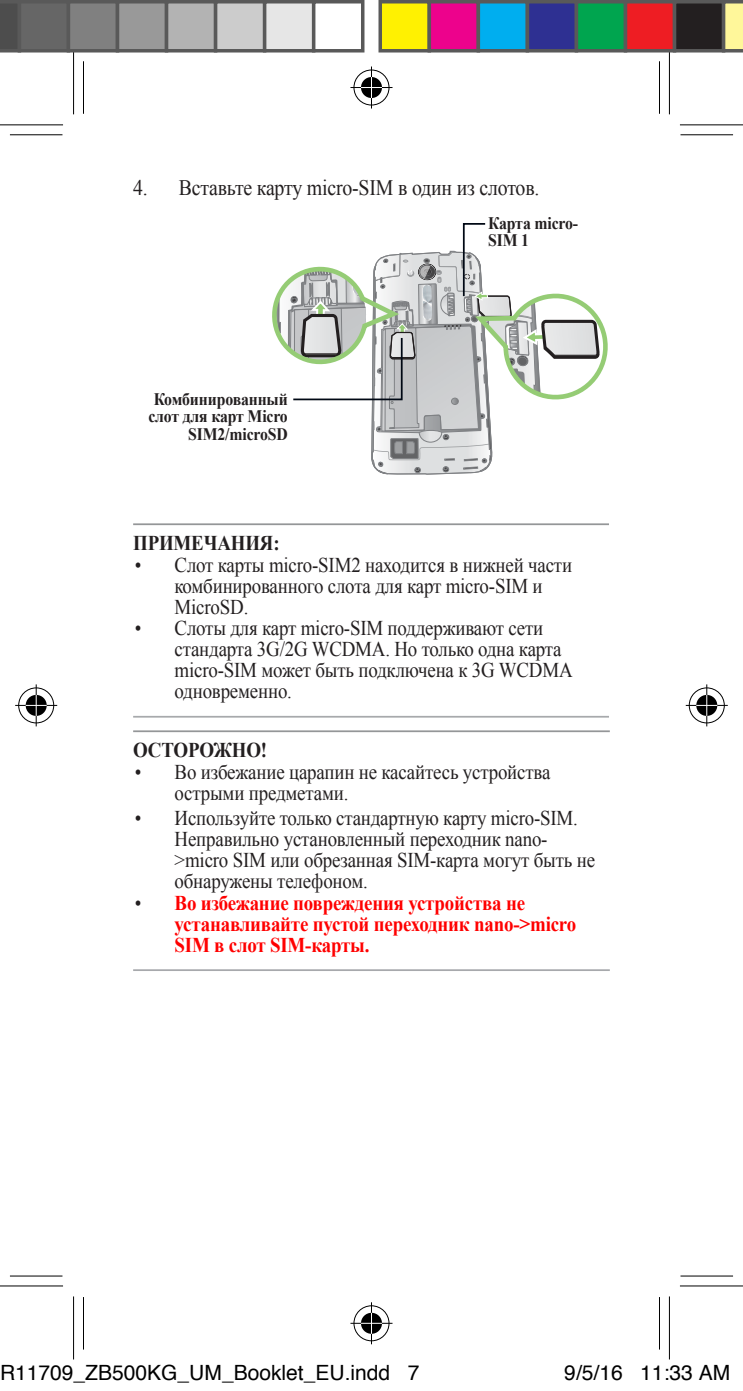
<style>
.page{position:relative;width:743px;height:1391px;background:#fff}
.page>*{position:absolute;margin:0;border:0;box-sizing:border-box;transform-origin:0 0}
.Padfone_Body_Text{font:22.05px "Times New Roman";letter-spacing:-.01em;color:#231f20;scale:.9 1}
.t1{font:21px/21px "Times New Roman";letter-spacing:-.01em;color:#231f20;scale:.9 1}
.t2{font:700 21px/21px "Times New Roman";letter-spacing:-.01em;color:#f00;scale:.9 1}
.t3{font:21px "Helvetica";color:#000}
.t4{font:700 21px "Times New Roman";letter-spacing:-.01em;color:#231f20;scale:.9 1}
.Padfone_Figure_Label{font:700 17.5px/17.5px "Times New Roman";letter-spacing:-.01em;color:#231f20;text-align:right;scale:.9 1}
.s1{font-weight:400;color:#231f20}
</style>
<div class="page">
<hr style="left:133px;top:730px;width:476px;height:2px;background:#949698">
<hr style="left:133px;top:969px;width:476px;height:2px;background:#a7a9ac">
<hr style="left:133px;top:523px;width:475px;height:2px;background:#949698">
<hr style="left:133px;top:716px;width:475px;height:1px;background:#a7a9ac">
<svg style="left:272px;top:223px;width:336px;height:252px"></svg>
<svg style="left:10px;top:135px;width:52px;height:1px"></svg>
<svg style="left:680px;top:135px;width:52px;height:1px"></svg>
<svg style="left:10px;top:1276px;width:52px;height:1px"></svg>
<svg style="left:680px;top:1276px;width:52px;height:1px"></svg>
<svg style="left:659px;top:61px;width:1px;height:53px"></svg>
<svg style="left:659px;top:1297px;width:1px;height:52px"></svg>
<hr style="left:10px;top:134px;width:52px;height:1px;background:#000">
<hr style="left:680px;top:134px;width:52px;height:1px;background:#000">
<hr style="left:10px;top:1275px;width:52px;height:1px;background:#000">
<hr style="left:680px;top:1275px;width:52px;height:1px;background:#000">
<hr style="left:83px;top:61px;width:1px;height:53px;background:#000">
<hr style="left:83px;top:1297px;width:1px;height:52px;background:#000">
<hr style="left:658px;top:61px;width:1px;height:53px;background:#000">
<hr style="left:658px;top:1297px;width:1px;height:52px;background:#000">
<svg style="left:0;top:125px;width:63px;height:1px"></svg>
<svg style="left:680px;top:125px;width:62px;height:1px"></svg>
<svg style="left:0;top:1286px;width:63px;height:1px"></svg>
<svg style="left:680px;top:1286px;width:62px;height:1px"></svg>
<div style="left:71px;top:51px;width:5px;height:63px;background:#f6f6f6"></div>
<div style="left:71px;top:1296px;width:5px;height:63px;background:#f6f6f6"></div>
<svg style="left:669px;top:53px;width:1px;height:61px"></svg>
<svg style="left:669px;top:1296px;width:1px;height:63px"></svg>
<hr style="left:0;top:124px;width:63px;height:1px;background:#000">
<hr style="left:679px;top:124px;width:63px;height:1px;background:#000">
<hr style="left:0;top:1285px;width:63px;height:1px;background:#000">
<hr style="left:679px;top:1285px;width:63px;height:1px;background:#000">
<hr style="left:73px;top:51px;width:1px;height:63px;background:#000">
<hr style="left:73px;top:1296px;width:1px;height:63px;background:#000">
<hr style="left:668px;top:51px;width:1px;height:63px;background:#000">
<hr style="left:668px;top:1296px;width:1px;height:63px;background:#000">
<div style="left:351px;top:68px;width:40px;height:39px;border:4px solid #fff;border-radius:50%"></div>
<div style="left:350px;top:85px;width:42px;height:5px;background:#fff"></div>
<svg style="left:369px;top:68px;width:4px;height:39px"></svg>
<div style="left:358px;top:75px;width:26px;height:25px;border:4px solid #fff;border-radius:50%"></div>
<div style="left:353px;top:70px;width:36px;height:35px;border:1px solid #000;border-radius:50%"></div>
<hr style="left:350px;top:87px;width:42px;height:1px;background:#000">
<hr style="left:371px;top:67px;width:1px;height:42px;background:#000">
<svg style="left:361px;top:77px;width:21px;height:21px"></svg>
<div style="left:351px;top:1303px;width:40px;height:40px;border:4px solid #fff;border-radius:50%"></div>
<hr style="left:350px;top:1321px;width:42px;height:4px;background:#fff">
<hr style="left:369px;top:1302px;width:4px;height:42px;background:#fff">
<div style="left:358px;top:1310px;width:26px;height:26px;border:4px solid #fff;border-radius:50%"></div>
<div style="left:353px;top:1305px;width:36px;height:36px;border:1px solid #000;border-radius:50%"></div>
<hr style="left:350px;top:1322px;width:42px;height:2px;background:#000">
<hr style="left:371px;top:1302px;width:1px;height:42px;background:#000">
<div style="left:361px;top:1312px;width:21px;height:21px;background:#000;border-radius:50%"></div>
<hr style="left:361px;top:1322px;width:21px;height:2px;background:#fff">
<svg style="left:371px;top:1312px;width:1px;height:21px"></svg>
<div style="left:16px;top:686px;width:40px;height:39px;border:4px solid #fff;border-radius:50%"></div>
<svg style="left:15px;top:703px;width:42px;height:4px"></svg>
<svg style="left:34px;top:684px;width:4px;height:42px"></svg>
<div style="left:23px;top:693px;width:26px;height:25px;border:4px solid #fff;border-radius:50%"></div>
<div style="left:18px;top:687px;width:36px;height:36px;border:1px solid #000;border-radius:50%"></div>
<hr style="left:15px;top:705px;width:42px;height:1px;background:#000">
<hr style="left:36px;top:684px;width:1px;height:42px;background:#000">
<svg style="left:26px;top:695px;width:21px;height:21px"></svg>
<div style="left:686px;top:686px;width:40px;height:39px;border:4px solid #fff;border-radius:50%"></div>
<svg style="left:686px;top:703px;width:41px;height:4px"></svg>
<svg style="left:704px;top:684px;width:4px;height:42px"></svg>
<div style="left:693px;top:693px;width:26px;height:25px;border:4px solid #fff;border-radius:50%"></div>
<div style="left:688px;top:687px;width:36px;height:36px;border:1px solid #000;border-radius:50%"></div>
<hr style="left:685px;top:705px;width:42px;height:1px;background:#000">
<hr style="left:706px;top:684px;width:1px;height:42px;background:#000">
<svg style="left:696px;top:695px;width:21px;height:21px"></svg>
<svg style="left:0;top:0;width:18px;height:53px"></svg>
<div style="left:19px;top:2px;width:49px;height:49px;background:#666"></div>
<div style="left:18px;top:0;width:52px;height:53px;border:4px solid #595959"></div>
<div style="left:68px;top:2px;width:49px;height:49px;background:#808080"></div>
<div style="left:67px;top:0;width:52px;height:53px;border:4px solid #595959"></div>
<div style="left:117px;top:2px;width:49px;height:49px;background:#999"></div>
<div style="left:116px;top:0;width:52px;height:53px;border:4px solid #595959"></div>
<div style="left:166px;top:2px;width:49px;height:49px;background:#b3b3b3"></div>
<div style="left:165px;top:0;width:52px;height:53px;border:4px solid #595959"></div>
<div style="left:215px;top:2px;width:49px;height:49px;background:#ccc"></div>
<div style="left:214px;top:0;width:52px;height:53px;border:4px solid #595959"></div>
<div style="left:264px;top:2px;width:49px;height:49px;background:#e6e6e6"></div>
<div style="left:263px;top:0;width:52px;height:53px;border:4px solid #595959"></div>
<div style="left:312px;top:0;width:52px;height:53px;border:4px solid #595959"></div>
<div style="left:380px;top:2px;width:49px;height:49px;background:#fff101"></div>
<div style="left:378px;top:0;width:53px;height:53px;border:4px solid #595959"></div>
<div style="left:429px;top:2px;width:49px;height:49px;background:#ed028c"></div>
<div style="left:427px;top:0;width:53px;height:53px;border:4px solid #595959"></div>
<div style="left:478px;top:2px;width:49px;height:49px;background:#00aeef"></div>
<div style="left:476px;top:0;width:53px;height:53px;border:4px solid #595959"></div>
<div style="left:527px;top:2px;width:49px;height:49px;background:#2e3092"></div>
<div style="left:525px;top:0;width:53px;height:53px;border:4px solid #595959"></div>
<div style="left:576px;top:2px;width:49px;height:49px;background:#00a54f"></div>
<div style="left:574px;top:0;width:53px;height:53px;border:4px solid #595959"></div>
<div style="left:625px;top:2px;width:49px;height:49px;background:#ee1d23"></div>
<div style="left:623px;top:0;width:53px;height:53px;border:4px solid #595959"></div>
<div style="left:674px;top:2px;width:49px;height:49px;background:#231f20"></div>
<div style="left:672px;top:0;width:53px;height:53px;border:4px solid #595959"></div>
<svg style="left:721px;top:0;width:21px;height:53px"></svg>
<p class="Padfone_Body_Text" style="left:133px;top:172px;width:453px">4. Вставьте карту micro-SIM в один из слотов.</p>
<p class="Padfone_Figure_Label" style="left:148px;top:389px;width:156px">Комбинированный слот для карт Micro<br>SIM2/microSD</p>
<p class="Padfone_Figure_Label" style="left:488px;top:214px;width:101px;text-align:left">Карта micro-<br>SIM 1</p>
<p class="t4" style="left:133px;top:528px;width:164px">ПРИМЕЧАНИЯ:</p>
<p class="t1" style="left:174px;top:554px;width:443px;text-indent:-40px">• Слот карты micro-SIM2 находится в нижней части комбинированного слота для карт micro-SIM и<br>MicroSD.</p>
<p class="t1" style="left:174px;top:617px;width:443px;text-indent:-40px">• Слоты для карт micro-SIM поддерживают сети стандарта 3G/2G WCDMA. Но только одна карта micro-SIM может быть подключена к 3G WCDMA одновременно.</p>
<p class="t4" style="left:133px;top:735px;width:150px">ОСТОРОЖНО!</p>
<p class="t1" style="left:174px;top:761px;width:419px;text-indent:-40px">• Во избежание царапин не касайтесь устройства острыми предметами.</p>
<p class="t1" style="left:174px;top:807px;width:468px;text-indent:-40px">• Используйте только стандартную карту micro-SIM.<br>Неправильно установленный переходник nano-&gt;micro SIM или обрезанная SIM-карта могут быть не обнаружены телефоном.</p>
<p class="t2" style="left:174px;top:891px;width:447px;text-indent:-40px"><span class="s1">•</span> Во избежание повреждения устройства не устанавливайте пустой переходник nano-&gt;micro<br>SIM в слот SIM-карты.</p>
<p class="t3" style="left:0;top:1359px;width:421px">R11709_ZB500KG_UM_Booklet_EU.indd 7</p>
<p class="t3" style="left:564px;top:1359px;width:167px">9/5/16 11:33 AM</p>
</div>
